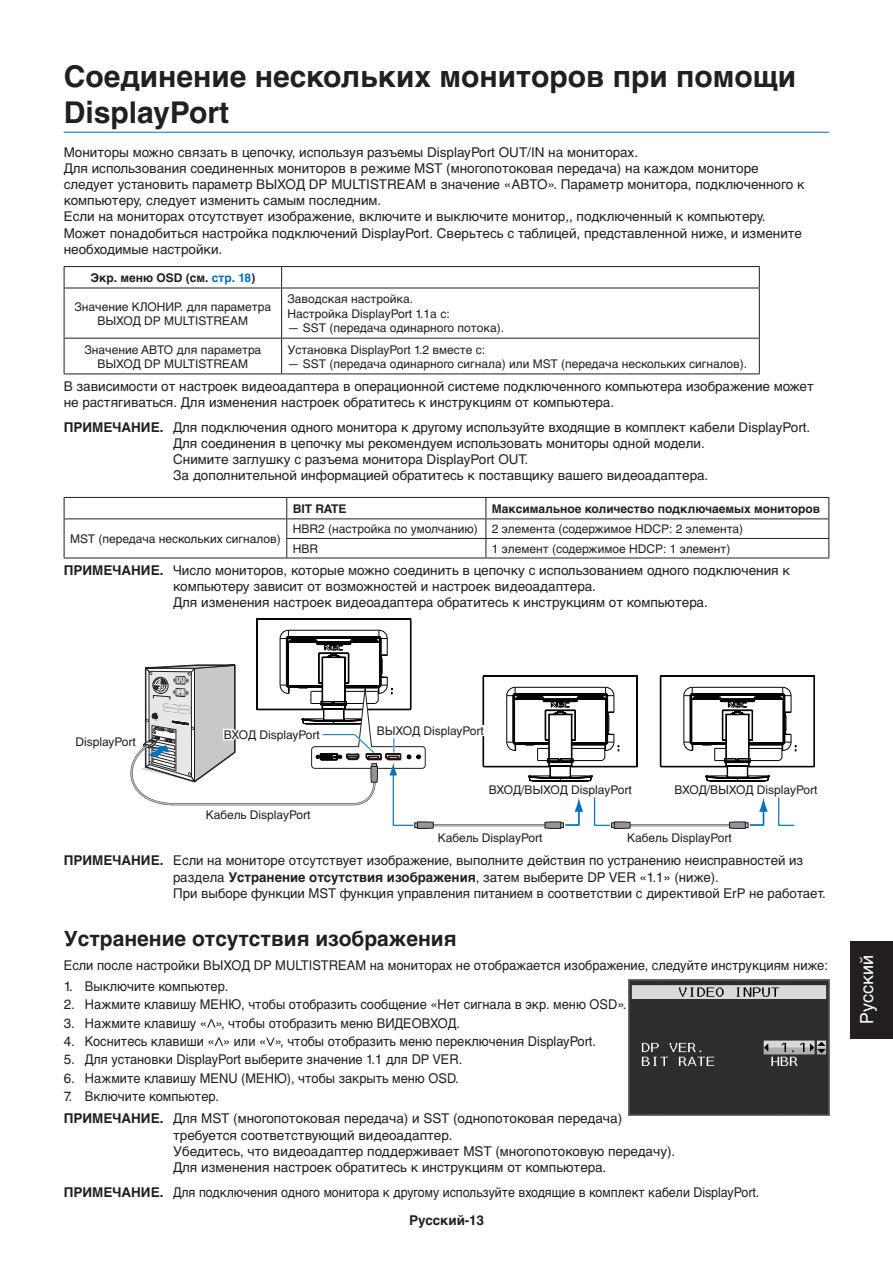
<style>
.page{position:relative;width:893px;height:1263px;background:#fff}
.page>*{position:absolute;margin:0;border:0;box-sizing:border-box;transform-origin:0 0}
.t1{font:700 30px/36px "Helvetica Cyr";color:#231f20}
.t2{font:700 21px "Helvetica Cyr";color:#231f20}
.t3{font:18px "Helvetica Cyr Upright";color:#fff}
.t4{font:13.5px/16.2px "Helvetica Cyr Upright";color:#231f20}
.t5{font:13.5px "Helvetica Cyr Upright";color:#231f20;scale:.96 1}
.t6{font:13.5px "Helvetica Cyr Upright";color:#231f20;scale:.92 1}
.t7{font:700 13.5px "Helvetica Cyr";color:#231f20}
.t8{font:12px/14.4px "Helvetica Cyr Upright";color:#231f20;text-align:center}
.t9{font:700 12px "Helvetica Cyr";color:#231f20}
.s1{color:#0072bc}
.s2{font-family:"Helvetica Cyr";font-weight:700}
</style>
<div class="page">
<div style="left:850px;top:941px;width:43px;height:97px;background:#231f20"></div>
<hr style="left:64px;top:132px;width:765px;height:1px;background:#0072bc">
<hr style="left:64px;top:266px;width:218px;height:1px;background:#231f20">
<svg style="left:64px;top:267px;width:1px;height:21px"></svg>
<hr style="left:282px;top:266px;width:478px;height:1px;background:#231f20">
<svg style="left:281px;top:267px;width:1px;height:21px"></svg>
<svg style="left:759px;top:267px;width:1px;height:21px"></svg>
<hr style="left:64px;top:288px;width:218px;height:1px;background:#231f20">
<hr style="left:64px;top:288px;width:1px;height:50px;background:#231f20">
<hr style="left:282px;top:288px;width:478px;height:1px;background:#231f20">
<hr style="left:281px;top:288px;width:1px;height:50px;background:#231f20">
<hr style="left:759px;top:288px;width:1px;height:50px;background:#231f20">
<hr style="left:64px;top:338px;width:218px;height:1px;background:#231f20">
<hr style="left:64px;top:338px;width:1px;height:36px;background:#231f20">
<hr style="left:64px;top:374px;width:218px;height:1px;background:#231f20">
<hr style="left:282px;top:338px;width:478px;height:1px;background:#231f20">
<hr style="left:281px;top:338px;width:1px;height:36px;background:#231f20">
<hr style="left:759px;top:338px;width:1px;height:36px;background:#231f20">
<hr style="left:282px;top:374px;width:478px;height:1px;background:#231f20">
<hr style="left:64px;top:497px;width:223px;height:1px;background:#231f20">
<hr style="left:287px;top:497px;width:199px;height:1px;background:#231f20">
<hr style="left:486px;top:497px;width:343px;height:1px;background:#231f20">
<hr style="left:64px;top:518px;width:223px;height:1px;background:#231f20">
<hr style="left:287px;top:518px;width:199px;height:1px;background:#231f20">
<hr style="left:486px;top:518px;width:343px;height:1px;background:#231f20">
<svg style="left:64px;top:498px;width:1px;height:60px"></svg>
<hr style="left:64px;top:558px;width:223px;height:1px;background:#231f20">
<hr style="left:286px;top:538px;width:200px;height:1px;background:#231f20">
<svg style="left:286px;top:498px;width:1px;height:60px"></svg>
<hr style="left:486px;top:538px;width:343px;height:1px;background:#231f20">
<svg style="left:486px;top:498px;width:1px;height:60px"></svg>
<svg style="left:828px;top:498px;width:1px;height:60px"></svg>
<hr style="left:287px;top:558px;width:199px;height:1px;background:#231f20">
<hr style="left:486px;top:558px;width:343px;height:1px;background:#231f20">
<svg style="left:130px;top:618px;width:685px;height:210px"></svg>
<img style="left:629px;top:979px;width:200px;height:136px">
<svg style="left:207px;top:1019px;width:9px;height:8px"></svg>
<svg style="left:215px;top:1037px;width:8px;height:9px"></svg>
<svg style="left:266px;top:1037px;width:9px;height:9px"></svg>
<h1 class="t1" style="left:64px;top:59px;width:734px">Соединение нескольких мониторов при помощи<br>DisplayPort</h1>
<p class="t4" style="left:64px;top:144px;width:742px">Мониторы можно связать в цепочку, используя разъемы DisplayPort OUT/IN на мониторах.<br>Для использования соединенных мониторов в режиме MST (многопотоковая передача) на каждом мониторе следует установить параметр ВЫХОД DP MULTISTREAM в значение «АВТО». Параметр монитора, подключенного к компьютеру, следует изменить самым последним.<br>Если на мониторах отсутствует изображение, включите и выключите монитор,, подключенный к компьютеру.<br>Может понадобиться настройка подключений DisplayPort. Сверьтесь с таблицей, представленной ниже, и измените необходимые настройки.</p>
<p class="t9" style="left:90px;top:271px;width:166px">Экр. меню OSD (см. <span class="s1">стр. 18</span>)</p>
<p class="t8" style="left:75px;top:299px;width:198px">Значение КЛОНИР. для параметра<br>ВЫХОД DP MULTISTREAM</p>
<p class="t8" style="left:288px;top:292px;width:164px;text-align:left">Заводская настройка.<br>Настройка DisplayPort 1.1a с:</p>
<p class="t8" style="left:288px;top:321px;width:218px">— SST (передача одинарного потока).</p>
<p class="t8" style="left:85px;top:342px;width:178px">Значение АВТО для параметра<br>ВЫХОД DP MULTISTREAM</p>
<p class="t8" style="left:288px;top:342px;width:199px">Установка DisplayPort 1.2 вместе с:</p>
<p class="t8" style="left:288px;top:357px;width:461px">— SST (передача одинарного сигнала) или MST (передача нескольких сигналов).</p>
<p class="t4" style="left:64px;top:378px;width:752px">В зависимости от настроек видеоадаптера в операционной системе подключенного компьютера изображение может не растягиваться. Для изменения настроек обратитесь к инструкциям от компьютера.</p>
<p class="t4" style="left:173px;top:419px;width:639px;text-indent:-110px"><span class="s2">ПРИМЕЧАНИЕ.</span> Для подключения одного монитора к другому используйте входящие в комплект кабели DisplayPort.<br>Для соединения в цепочку мы рекомендуем использовать мониторы одной модели.<br>Снимите заглушку с разъема монитора DisplayPort OUT.<br>За дополнительной информацией обратитесь к поставщику вашего видеоадаптера.</p>
<p class="t9" style="left:293px;top:502px;width:55px">BIT RATE</p>
<p class="t9" style="left:492px;top:502px;width:330px">Максимальное количество подключаемых мониторов</p>
<p class="t8" style="left:70px;top:532px;width:212px">MST (передача нескольких сигналов)</p>
<p class="t8" style="left:293px;top:519px;width:452px;line-height:19.5px;text-align:left">HBR2 (настройка по умолчанию) 2 элемента (содержимое HDCP: 2 элемента)<br>HBR</p>
<p class="t8" style="left:492px;top:542px;width:240px">1 элемент (содержимое HDCP: 1 элемент)</p>
<p class="t4" style="left:173px;top:562px;width:618px;text-indent:-110px"><span class="s2">ПРИМЕЧАНИЕ.</span> Число мониторов, которые можно соединить в цепочку с использованием одного подключения к компьютеру зависит от возможностей и настроек видеоадаптера.<br>Для изменения настроек видеоадаптера обратитесь к инструкциям от компьютера.</p>
<p class="t8" style="left:76px;top:734px;width:62px">DisplayPort</p>
<p class="t8" style="left:224px;top:727px;width:98px">ВХОД DisplayPort</p>
<p class="t8" style="left:206px;top:808px;width:106px">Кабель DisplayPort</p>
<p class="t8" style="left:377px;top:723px;width:109px">ВЫХОД DisplayPort</p>
<p class="t8" style="left:489px;top:783px;width:144px">ВХОД/ВЫХОД DisplayPort</p>
<p class="t8" style="left:438px;top:830px;width:106px">Кабель DisplayPort</p>
<p class="t8" style="left:674px;top:783px;width:144px">ВХОД/ВЫХОД DisplayPort</p>
<p class="t8" style="left:627px;top:830px;width:106px">Кабель DisplayPort</p>
<p class="t4" style="left:173px;top:853px;width:654px;text-indent:-110px"><span class="s2">ПРИМЕЧАНИЕ.</span> Если на мониторе отсутствует изображение, выполните действия по устранению неисправностей из раздела <span class="s2">Устранение отсутствия изображения</span>, затем выберите DP VER «1.1» (ниже).<br>При выборе функции MST функция управления питанием в соответствии с директивой ErP не работает.</p>
<h2 class="t2" style="left:64px;top:926px;width:394px">Устранение отсутствия изображения</h2>
<p class="t5" style="left:64px;top:958px;width:798px">Если после настройки ВЫХОД DP MULTISTREAM на мониторах не отображается изображение, следуйте инструкциям ниже:</p>
<p class="t4" style="left:64px;top:978px;width:166px">1. Выключите компьютер.</p>
<p class="t4" style="left:64px;top:996px;width:564px">2. Нажмите клавишу МЕНЮ, чтобы отобразить сообщение «Нет сигнала в экр. меню OSD».</p>
<p class="t4" style="left:64px;top:1015px;width:398px">3. Нажмите клавишу « », чтобы отобразить меню ВИДЕОВХОД.</p>
<p class="t4" style="left:64px;top:1033px;width:534px">4. Коснитесь клавиши « » или « », чтобы отобразить меню переключения DisplayPort.</p>
<p class="t4" style="left:64px;top:1051px;width:400px">5. Для установки DisplayPort выберите значение 1.1 для DP VER.</p>
<p class="t4" style="left:64px;top:1070px;width:396px">6. Нажмите клавишу MENU (МЕНЮ), чтобы закрыть меню OSD.</p>
<p class="t4" style="left:64px;top:1085px;width:560px;line-height:22.6px">7. Включите компьютер.<br><span class="s2">ПРИМЕЧАНИЕ.</span> Для MST (многопотоковая передача) и SST (однопотоковая передача)</p>
<p class="t4" style="left:173px;top:1127px;width:504px">требуется соответствующий видеоадаптер.<br>Убедитесь, что видеоадаптер поддерживает MST (многопотоковую передачу).<br>Для изменения настроек обратитесь к инструкциям от компьютера.</p>
<p class="t6" style="left:64px;top:1184px;width:758px"><span class="s2">ПРИМЕЧАНИЕ.</span> Для подключения одного монитора к другому используйте входящие в комплект кабели DisplayPort.</p>
<p class="t7" style="left:409px;top:1212px;width:76px">Русский-13</p>
<h3 class="t3" style="left:857px;top:1024px;width:70px;rotate:-90deg">Русский</h3>
</div>
